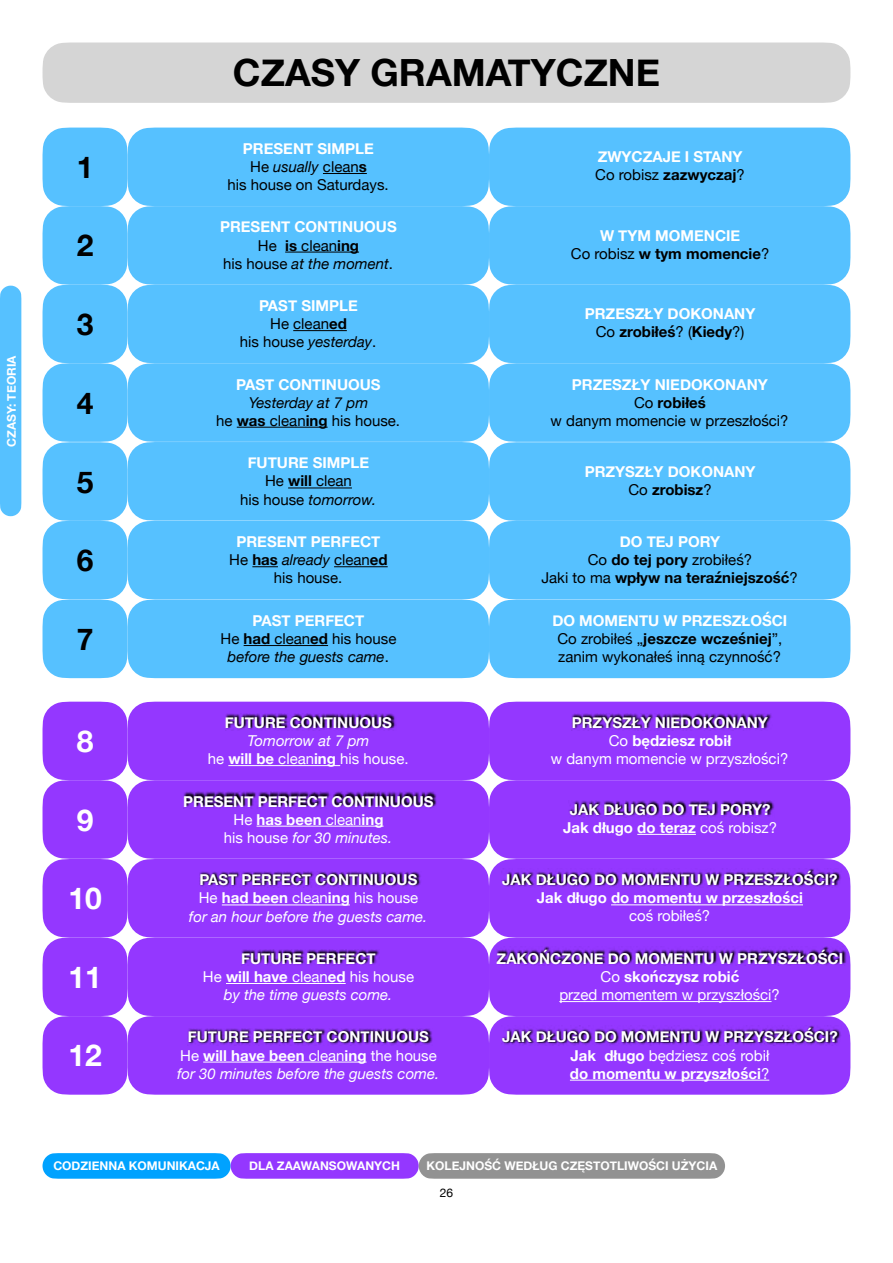
<style>
.page{position:relative;width:893px;height:1263px;background:#fff}
.page>*{position:absolute;margin:0;border:0;box-sizing:border-box;transform-origin:0 0}
.t1{font:700 37.5px "Helvetica Neue";color:#000}
.t2{font:700 30px "Helvetica Neue";color:#fff}
.t3{font:700 30px "Helvetica Neue";color:#000}
.t4{font:700 15px/18px "Helvetica Neue";color:#fff;text-align:center}
.t5{font:15px/18px "Helvetica Neue";color:#000;text-align:center}
.t6{font:700 15px/18.1px "Helvetica Neue";color:#000;text-align:center}
.t7{font:italic 15px/18.1px "Helvetica Neue";color:#000;text-align:center}
.t8{font:15px/18px "Helvetica Neue";color:#fff;text-align:center}
.t9{font:700 12px "Helvetica Neue";color:#fff}
.t10{font:12px "Helvetica Neue";color:#000}
.s1{font-weight:700;color:#fff}
.s2{font-style:italic}
.s3{font-weight:700}
.s4{font-weight:400;color:#000}
.s5{color:#000}
.s6{font-weight:400;font-style:italic;color:#000}
.s7{color:#fff}
.s8{font-weight:400}
.s9{font-weight:700;font-style:normal;color:#fff}
.s10{font-style:normal}
.s11{font-weight:700;font-style:normal}
.s12{font-weight:400;font-style:italic}
</style>
<div class="page">
<div style="left:43px;top:128px;width:807px;height:550px;background:#56c1ff"></div>
<svg style="left:43px;top:702px;width:807px;height:393px;background:#903af3"></svg>
<img style="left:501px;top:1026px;width:340px;height:19px">
<hr style="left:570px;top:1080px;width:199px;height:1px;background:#fff">
<div style="left:43px;top:43px;width:807px;height:60px;background:#d5d5d5"></div>
<svg style="left:43px;top:1153px;width:682px;height:26px;background:#7082cf"></svg>
<div style="left:0;top:286px;width:21px;height:230px;background:#56c1ff"></div>
<p class="t9" style="left:2px;top:447px;width:93px;rotate:-90deg">CZASY: TEORIA</p>
<h2 class="t3" style="left:77px;top:144px;width:18px">1</h2>
<h2 class="t3" style="left:77px;top:222px;width:18px">2</h2>
<h2 class="t3" style="left:77px;top:301px;width:18px">3</h2>
<h2 class="t3" style="left:77px;top:379px;width:18px">4</h2>
<h2 class="t3" style="left:77px;top:458px;width:18px">5</h2>
<h2 class="t3" style="left:77px;top:537px;width:18px">6</h2>
<h2 class="t3" style="left:77px;top:616px;width:18px">7</h2>
<h2 class="t2" style="left:77px;top:718px;width:18px">8</h2>
<h2 class="t2" style="left:77px;top:796px;width:18px">9</h2>
<h2 class="t2" style="left:68px;top:875px;width:35px">10</h2>
<h2 class="t2" style="left:68px;top:954px;width:35px">11</h2>
<h2 class="t2" style="left:68px;top:1032px;width:35px">12</h2>
<h1 class="t1" style="left:233px;top:43px;width:429px">CZASY GRAMATYCZNE</h1>
<p class="t5" style="left:228px;top:140px;width:163px"><span class="s1">PRESENT SIMPLE<br></span>He <span class="s2">usually</span> clean<span class="s3">s<br></span>his house on Saturdays.</p>
<p class="t4" style="left:595px;top:148px;width:151px;text-align:left">ZWYCZAJE I STANY<br><span class="s4">Co robisz</span> <span class="s5">zazwyczaj</span><span class="s4">?</span></p>
<p class="t4" style="left:220px;top:219px;width:178px">PRESENT CONTINUOUS<br><span class="s4">He</span> <span class="s5">is</span> <span class="s4">clean</span><span class="s5">ing<br></span><span class="s4">his house</span> <span class="s6">at the moment</span><span class="s4">.</span></p>
<p class="t4" style="left:571px;top:227px;width:200px">W TYM MOMENCIE<br><span class="s4">Co robisz</span> <span class="s5">w tym momencie</span><span class="s4">?</span></p>
<p class="t5" style="left:240px;top:298px;width:138px"><span class="s1">PAST SIMPLE<br></span>He clean<span class="s3">ed<br></span>his house <span class="s2">yesterday</span>.</p>
<p class="t4" style="left:585px;top:305px;width:172px">PRZESZŁY DOKONANY<br><span class="s4">Co</span> <span class="s5">zrobiłeś</span><span class="s4">? (</span><span class="s5">Kiedy</span><span class="s4">?)</span></p>
<p class="t4" style="left:236px;top:376px;width:146px">PAST CONTINUOUS</p>
<p class="t5" style="left:216px;top:394px;width:185px"><span class="s2">Yesterday at 7 pm<br></span>he <span class="s3">was</span> clean<span class="s3">ing</span> his house.</p>
<p class="t5" style="left:551px;top:376px;width:240px"><span class="s1">PRZESZŁY NIEDOKONANY<br></span>Co <span class="s3">robiłeś<br></span>w danym momencie w przeszłości?</p>
<p class="t5" style="left:240px;top:455px;width:138px"><span class="s1">FUTURE SIMPLE<br></span>He <span class="s3">will</span> clean<br>his house <span class="s2">tomorrow.</span></p>
<p class="t4" style="left:585px;top:463px;width:172px">PRZYSZŁY DOKONANY<br><span class="s4">Co</span> <span class="s5">zrobisz</span><span class="s4">?</span></p>
<p class="t5" style="left:229px;top:534px;width:160px"><span class="s1">PRESENT PERFECT<br></span>He <span class="s3">has</span> <span class="s2">already</span> clean<span class="s3">ed </span>his house.</p>
<p class="t6" style="left:541px;top:533px;width:258px"><span class="s7">DO TEJ PORY<br></span><span class="s8">Co</span> do tej pory <span class="s8">zrobiłeś?<br>Jaki to ma</span> wpływ na teraźniejszość<span class="s8">?</span></p>
<p class="t7" style="left:221px;top:612px;width:177px"><span class="s9">PAST PERFECT<br></span><span class="s10">He</span> <span class="s11">had</span> <span class="s10">clean</span><span class="s11">ed</span> <span class="s10">his house </span>before the guests came<span class="s10">.</span></p>
<p class="t5" style="left:552px;top:612px;width:237px"><span class="s1">DO MOMENTU W PRZESZŁOŚCI<br></span>Co zrobiłeś „<span class="s3">jeszcze wcześniej</span>”, zanim wykonałeś inną czynność?</p>
<p class="t4" style="left:225px;top:714px;width:169px">FUTURE CONTINUOUS</p>
<p class="t8" style="left:208px;top:733px;width:202px"><span class="s2">Tomorrow at 7 pm<br></span>he <span class="s3">will be</span> clean<span class="s3">ing</span> his house.</p>
<p class="t4" style="left:551px;top:714px;width:239px">PRZYSZŁY NIEDOKONANY<br><span class="s8">Co</span> będziesz robił<br><span class="s8">w danym momencie w przyszłości?</span></p>
<p class="t4" style="left:183px;top:792px;width:252px">PRESENT PERFECT CONTINUOUS<br><span class="s8">He</span> has been <span class="s8">clean</span>ing<br><span class="s8">his house</span> <span class="s12">for 30 minutes.</span></p>
<p class="t4" style="left:563px;top:801px;width:215px">JAK DŁUGO DO TEJ PORY?<br>Jak długo do teraz <span class="s8">coś robisz?</span></p>
<p class="t4" style="left:189px;top:871px;width:240px">PAST PERFECT CONTINUOUS<br><span class="s8">He</span> had been <span class="s8">clean</span>ing <span class="s8">his house </span><span class="s12">for an hour before the guests came.</span></p>
<p class="t4" style="left:502px;top:871px;width:337px">JAK DŁUGO DO MOMENTU W PRZESZŁOŚCI?<br>Jak długo do momentu w przeszłości</p>
<p class="t8" style="left:629px;top:908px;width:83px">coś robiłeś?</p>
<p class="t4" style="left:203px;top:950px;width:213px">FUTURE PERFECT<br><span class="s8">He</span> will have <span class="s8">clean</span>ed <span class="s8">his house </span><span class="s12">by the time guests come.</span></p>
<p class="t4" style="left:497px;top:950px;width:348px">ZAKOŃCZONE DO MOMENTU W PRZYSZŁOŚCI<br><span class="s8">Co</span> skończysz robić<br><span class="s8">przed momentem w przyszłości?</span></p>
<p class="t4" style="left:177px;top:1028px;width:264px">FUTURE PERFECT CONTINUOUS<br><span class="s8">He</span> will have been <span class="s8">clean</span>ing <span class="s8">the house </span><span class="s12">for 30 minutes before the guests come.</span></p>
<p class="t4" style="left:502px;top:1028px;width:337px">JAK DŁUGO DO MOMENTU W PRZYSZŁOŚCI?<br>Jak długo <span class="s8">będziesz coś robił<br></span>do momentu w przyszłości<span class="s8">?</span></p>
<p class="t9" style="left:53px;top:1156px;width:168px">CODZIENNA KOMUNIKACJA</p>
<p class="t9" style="left:249px;top:1156px;width:152px">DLA ZAAWANSOWANYCH</p>
<p class="t9" style="left:427px;top:1156px;width:292px">KOLEJNOŚĆ WEDŁUG CZĘSTOTLIWOŚCI UŻYCIA</p>
<p class="t10" style="left:440px;top:1184px;width:15px">26</p>
</div>
